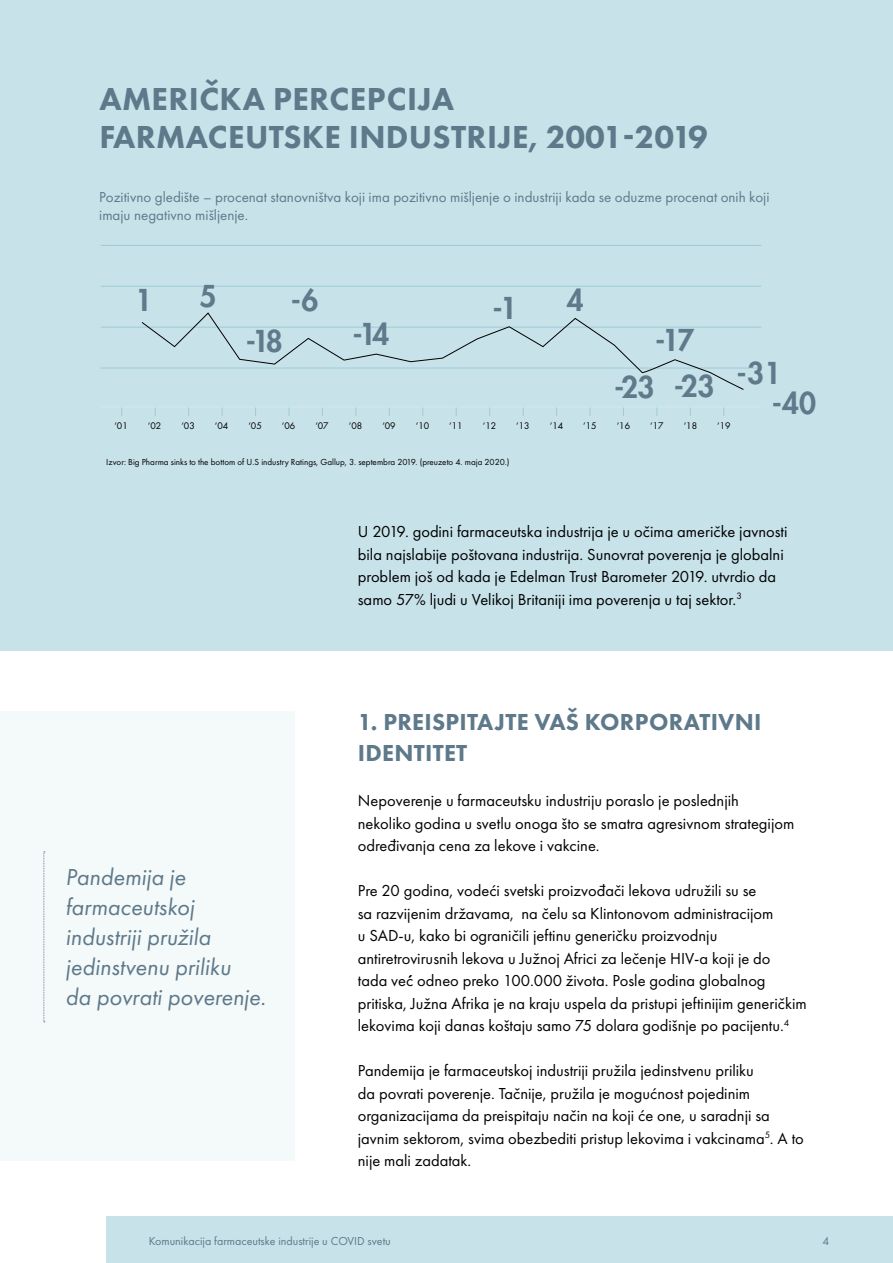
<style>
.page{position:relative;width:893px;height:1263px;background:#fff}
.page>*{position:absolute;margin:0;border:0;box-sizing:border-box;transform-origin:0 0}
.t1{font:800 33px/37.5px "Futura PT";letter-spacing:.01em;color:#5e798a}
.t2{font:800 29.4px "Futura";letter-spacing:-.02em;color:#607a8c}
.t3{font:italic 24px/30px "Futura PT";color:#5e798a}
.t4{font:800 24px/31.5px "Futura PT";letter-spacing:.01em;color:#5e798a}
.t5{font:16.5px/22.5px "Futura PT";color:#000}
.t6{font:15px/18px "Futura PT";color:#5e798a}
.t7{font:12px "Futura PT";color:#5e798a}
.t8{font:9.15px "Futura PT";color:#000}
.t9{font:8.85px "Futura";color:#000}
</style>
<div class="page">
<div style="left:106px;top:1216px;width:787px;height:47px;background:#c7e2e9"></div>
<div style="left:0;top:0;width:893px;height:651px;background:#c7e2e9"></div>
<hr style="left:101px;top:368px;width:660px;height:1px;background:#9ecbd7">
<hr style="left:101px;top:327px;width:660px;height:1px;background:#9ecbd7">
<hr style="left:101px;top:286px;width:660px;height:1px;background:#9ecbd7">
<hr style="left:101px;top:245px;width:660px;height:1px;background:#9ecbd7">
<hr style="left:101px;top:407px;width:660px;height:1px;background:#d4e8ef">
<svg style="left:141px;top:312px;width:604px;height:78px"></svg>
<div style="left:0;top:711px;width:294px;height:450px;background:#f4f9fa"></div>
<svg style="left:44px;top:851px;width:1px;height:171px"></svg>
<h1 class="t1" style="left:99px;top:80px;width:610px">AMERIČKA PERCEPCIJA<br>FARMACEUTSKE INDUSTRIJE, 2001-2019</h1>
<p class="t6" style="left:99px;top:188px;width:672px">Pozitivno gledište – procenat stanovništva koji ima pozitivno mišljenje o industriji kada se oduzme procenat onih koji imaju negativno mišljenje.</p>
<h2 class="t2" style="left:135px;top:282px;width:18px">1</h2>
<h2 class="t2" style="left:200px;top:277px;width:18px">5</h2>
<h2 class="t2" style="left:246px;top:323px;width:38px">-18</h2>
<h2 class="t2" style="left:291px;top:281px;width:29px">-6</h2>
<h2 class="t2" style="left:353px;top:315px;width:38px">-14</h2>
<h2 class="t2" style="left:493px;top:289px;width:26px">-1</h2>
<h2 class="t2" style="left:567px;top:281px;width:18px">4</h2>
<h2 class="t2" style="left:655px;top:322px;width:40px">-17</h2>
<h2 class="t2" style="left:614px;top:367px;width:168px">-23 -23 -31</h2>
<h2 class="t2" style="left:772px;top:385px;width:46px">-40</h2>
<p class="t9" style="left:114px;top:420px;width:15px">‘01</p>
<p class="t9" style="left:148px;top:420px;width:15px">‘02</p>
<p class="t9" style="left:181px;top:420px;width:15px">‘03</p>
<p class="t9" style="left:215px;top:420px;width:15px">‘04</p>
<p class="t9" style="left:248px;top:420px;width:15px">‘05</p>
<p class="t9" style="left:282px;top:420px;width:15px">‘06</p>
<p class="t9" style="left:315px;top:420px;width:15px">‘07</p>
<p class="t9" style="left:349px;top:420px;width:15px">‘08</p>
<p class="t9" style="left:382px;top:420px;width:15px">‘09</p>
<p class="t9" style="left:416px;top:420px;width:15px">‘10</p>
<p class="t9" style="left:449px;top:420px;width:15px">‘11</p>
<p class="t9" style="left:483px;top:420px;width:15px">‘12</p>
<p class="t9" style="left:516px;top:420px;width:15px">‘13</p>
<p class="t9" style="left:550px;top:420px;width:15px">‘14</p>
<p class="t9" style="left:583px;top:420px;width:15px">‘15</p>
<p class="t9" style="left:617px;top:420px;width:15px">‘16</p>
<p class="t9" style="left:650px;top:420px;width:15px">‘17</p>
<p class="t9" style="left:684px;top:420px;width:15px">‘18</p>
<p class="t9" style="left:717px;top:420px;width:15px">‘19</p>
<p class="t8" style="left:106px;top:456px;width:405px">Izvor: Big Pharma sinks to the bottom of U.S industry Ratings, Gallup, 3. septembra 2019. (preuzeto 4. maja 2020.)</p>
<h3 class="t3" style="left:66px;top:862px;width:202px">Pandemija je farmaceutskoj industriji pružila jedinstvenu priliku<br>da povrati poverenje.</h3>
<p class="t5" style="left:358px;top:521px;width:431px">U 2019. godini farmaceutska industrija je u očima američke javnosti bila najslabije poštovana industrija. Sunovrat poverenja je globalni problem još od kada je Edelman Trust Barometer 2019. utvrdio da samo 57% ljudi u Velikoj Britaniji ima poverenja u taj sektor.<sup>3</sup></p>
<h3 class="t4" style="left:358px;top:706px;width:405px">1. PREISPITAJTE VAŠ KORPORATIVNI<br>IDENTITET</h3>
<p class="t5" style="left:358px;top:789px;width:438px">Nepoverenje u farmaceutsku industriju poraslo je poslednjih nekoliko godina u svetlu onoga što se smatra agresivnom strategijom određivanja cena za lekove i vakcine.</p>
<p class="t5" style="left:358px;top:879px;width:450px">Pre 20 godina, vodeći svetski proizvođači lekova udružili su se<br>sa razvijenim državama, na čelu sa Klintonovom administracijom<br>u SAD-u, kako bi ograničili jeftinu generičku proizvodnju antiretrovirusnih lekova u Južnoj Africi za lečenje HIV-a koji je do<br>tada već́ odneo preko 100.000 života. Posle godina globalnog pritiska, Južna Afrika je na kraju uspela da pristupi jeftinijim generičkim lekovima koji danas koštaju samo 75 dolara godišnje po pacijentu.<sup>4</sup></p>
<p class="t5" style="left:358px;top:1059px;width:447px">Pandemija je farmaceutskoj industriji pružila jedinstvenu priliku<br>da povrati poverenje. Tačnije, pružila je mogućnost pojedinim organizacijama da preispitaju način na koji će one, u saradnji sa javnim sektorom, svima obezbediti pristup lekovima i vakcinama<sup>5</sup>. A to nije mali zadatak.</p>
<p class="t7" style="left:149px;top:1233px;width:243px">Komunikacija farmaceutske industrije u COVID svetu</p>
<p class="t7" style="left:822px;top:1233px;width:8px">4</p>
</div>
